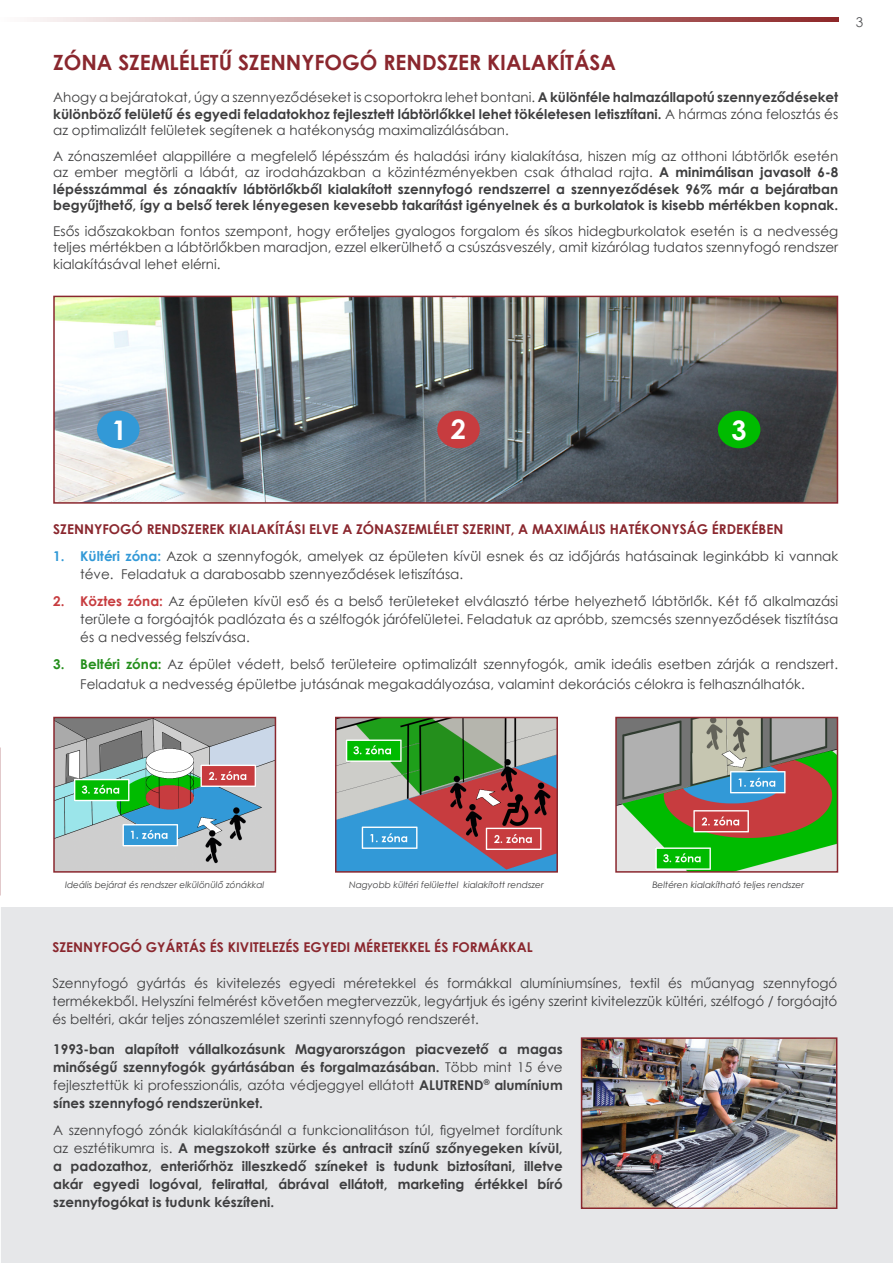
<style>
.page{position:relative;width:893px;height:1263px;background:#fff}
.page>*{position:absolute;margin:0;border:0;box-sizing:border-box;transform-origin:0 0}
.t1{font:700 27px "Century Gothic";color:#fff}
.t2{font:700 21px "Century Gothic";color:#8a272e}
.t3{font:13.5px/18px "Century Gothic";color:#3e3e3f;text-align:justify}
.t4{font:700 13.5px/18px "Century Gothic";color:#3e3e3f;text-align:justify}
.t5{font:700 13.5px "Century Gothic";color:#8a272e}
.t6{font:13.5px "Century Gothic";color:#57585a}
.t7{font:italic 9px "Century Gothic";color:#3e3e3f}
.s1{font-weight:700}
.s2{font-weight:400}
.s3{font-weight:700;color:#3299d7}
.s4{font-weight:700;color:#c73c3f}
.s5{font-weight:700;color:#248f1c}
</style>
<div class="page">
<div style="left:1px;top:907px;width:892px;height:356px;background:#e6e7e9"></div>
<img style="left:56px;top:299px;width:779px;height:202px">
<div style="left:53px;top:296px;width:785px;height:208px;border:2px solid #8a272e"></div>
<div style="left:97px;top:411px;width:43px;height:37px;background:#3299d7;border-radius:50%"></div>
<div style="left:437px;top:411px;width:43px;height:37px;background:#c73c3f;border-radius:50%"></div>
<div style="left:718px;top:411px;width:42px;height:37px;background:#0b0;border-radius:50%"></div>
<img style="left:56px;top:720px;width:217px;height:150px">
<div style="left:53px;top:717px;width:223px;height:156px;border:2px solid #8a272e"></div>
<img style="left:338px;top:720px;width:217px;height:150px">
<div style="left:335px;top:717px;width:223px;height:156px;border:2px solid #8a272e"></div>
<img style="left:618px;top:720px;width:217px;height:150px">
<div style="left:615px;top:717px;width:223px;height:156px;border:2px solid #8a272e"></div>
<svg style="left:33px;top:17px;width:806px;height:5px"></svg>
<img style="left:584px;top:1040px;width:250px;height:166px">
<div style="left:581px;top:1037px;width:256px;height:172px;border:2px solid #8a272e"></div>
<p class="t2" style="left:53px;top:46px;width:564px">ZÓNA SZEMLÉLETŰ SZENNYFOGÓ RENDSZER KIALAKÍTÁSA</p>
<p class="t3" style="left:53px;top:89px;width:786px;line-height:16.5px">Ahogy a bejáratokat, úgy a szennyeződéseket is csoportokra lehet bontani. <span class="s1">A különféle halmazállapotú szennyeződéseket különböző felületű és egyedi feladatokhoz fejlesztett lábtörlőkkel lehet tökéletesen letisztítani.</span> A hármas zóna felosztás és az optimalizált felületek segítenek a hatékonyság maximalizálásában.</p>
<p class="t4" style="left:53px;top:147px;width:786px;line-height:16.5px"><span class="s2">A zónaszemléet alappillére a megfelelő lépésszám és haladási irány kialakítása, hiszen míg az otthoni lábtörlők esetén az ember megtörli a lábát, az irodaházakban a közintézményekben csak áthalad rajta.</span> A minimálisan javasolt 6-8 lépésszámmal és zónaaktív lábtörlőkből kialakított szennyfogó rendszerrel a szennyeződések 96% már a bejáratban begyűjthető, így a belső terek lényegesen kevesebb takarítást igényelnek és a burkolatok is kisebb mértékben kopnak.</p>
<p class="t3" style="left:53px;top:223px;width:786px;line-height:16.5px">Esős időszakokban fontos szempont, hogy erőteljes gyalogos forgalom és síkos hidegburkolatok esetén is a nedvesség teljes mértékben a lábtörlőkben maradjon, ezzel elkerülhető a csúszásveszély, amit kizárólag tudatos szennyfogó rendszer kialakításával lehet elérni.</p>
<p class="t6" style="left:856px;top:13px;width:9px">3</p>
<p class="t1" style="left:112px;top:410px;width:17px">1</p>
<p class="t1" style="left:451px;top:409px;width:17px">2</p>
<p class="t1" style="left:732px;top:410px;width:17px">3</p>
<p class="t5" style="left:53px;top:519px;width:732px">SZENNYFOGÓ RENDSZEREK KIALAKÍTÁSI ELVE A ZÓNASZEMLÉLET SZERINT, A MAXIMÁLIS HATÉKONYSÁG ÉRDEKÉBEN</p>
<p class="t3" style="left:80px;top:547px;width:759px;text-indent:-27px"><span class="s3">1. Kültéri zóna:</span> Azok a szennyfogók, amelyek az épületen kívül esnek és az időjárás hatásainak leginkább ki vannak téve. Feladatuk a darabosabb szennyeződések letiszítása.</p>
<p class="t3" style="left:80px;top:592px;width:759px;text-indent:-27px"><span class="s4">2. Köztes zóna:</span> Az épületen kívül eső és a belső területeket elválasztó térbe helyezhető lábtörlők. Két fő alkalmazási területe a forgóajtók padlózata és a szélfogók járófelületei. Feladatuk az apróbb, szemcsés szennyeződések tisztítása és a nedvesség felszívása.</p>
<p class="t3" style="left:53px;top:654px;width:786px;line-height:19.8px;text-align:center"><span class="s5">3. Beltéri zóna:</span> Az épület védett, belső területeire optimalizált szennyfogók, amik ideális esetben zárják a rendszert.<br>Feladatuk a nedvesség épületbe jutásának megakadályozása, valamint dekorációs célokra is felhasználhatók.</p>
<p class="t7" style="left:65px;top:878px;width:201px">Ideális bejárat és rendszer elkülönülő zónákkal</p>
<p class="t7" style="left:349px;top:878px;width:196px">Nagyobb kültéri felülettel kialakított rendszer</p>
<p class="t7" style="left:652px;top:878px;width:153px">Beltéren kialakítható teljes rendszer</p>
<p class="t5" style="left:52px;top:937px;width:482px">SZENNYFOGÓ GYÁRTÁS ÉS KIVITELEZÉS EGYEDI MÉRETEKKEL ÉS FORMÁKKAL</p>
<p class="t3" style="left:52px;top:974px;width:786px">Szennyfogó gyártás és kivitelezés egyedi méretekkel és formákkal alumíniumsínes, textil és műanyag szennyfogó termékekből. Helyszíni felmérést követően megtervezzük, legyártjuk és igény szerint kivitelezzük kültéri, szélfogó / forgóajtó és beltéri, akár teljes zónaszemlélet szerinti szennyfogó rendszerét.</p>
<p class="t4" style="left:53px;top:1039px;width:511px">1993-ban alapított vállalkozásunk Magyarországon piacvezető a magas minőségű szennyfogók gyártásában és forgalmazásában. <span class="s2">Több mint 15 éve fejlesztettük ki professzionális, azóta védjeggyel ellátott</span> ALUTREND<sup>®</sup> alumínium sínes szennyfogó rendszerünket.</p>
<p class="t4" style="left:53px;top:1120px;width:511px"><span class="s2">A szennyfogó zónák kialakításánál a funkcionalitáson túl, figyelmet fordítunk az esztétikumra is.</span> A megszokott szürke és antracit színű szőnyegeken kívül, a padozathoz, enteriőrhöz illeszkedő színeket is tudunk biztosítani, illetve akár egyedi logóval, felirattal, ábrával ellátott, marketing értékkel bíró szennyfogókat is tudunk készíteni.</p>
</div>
